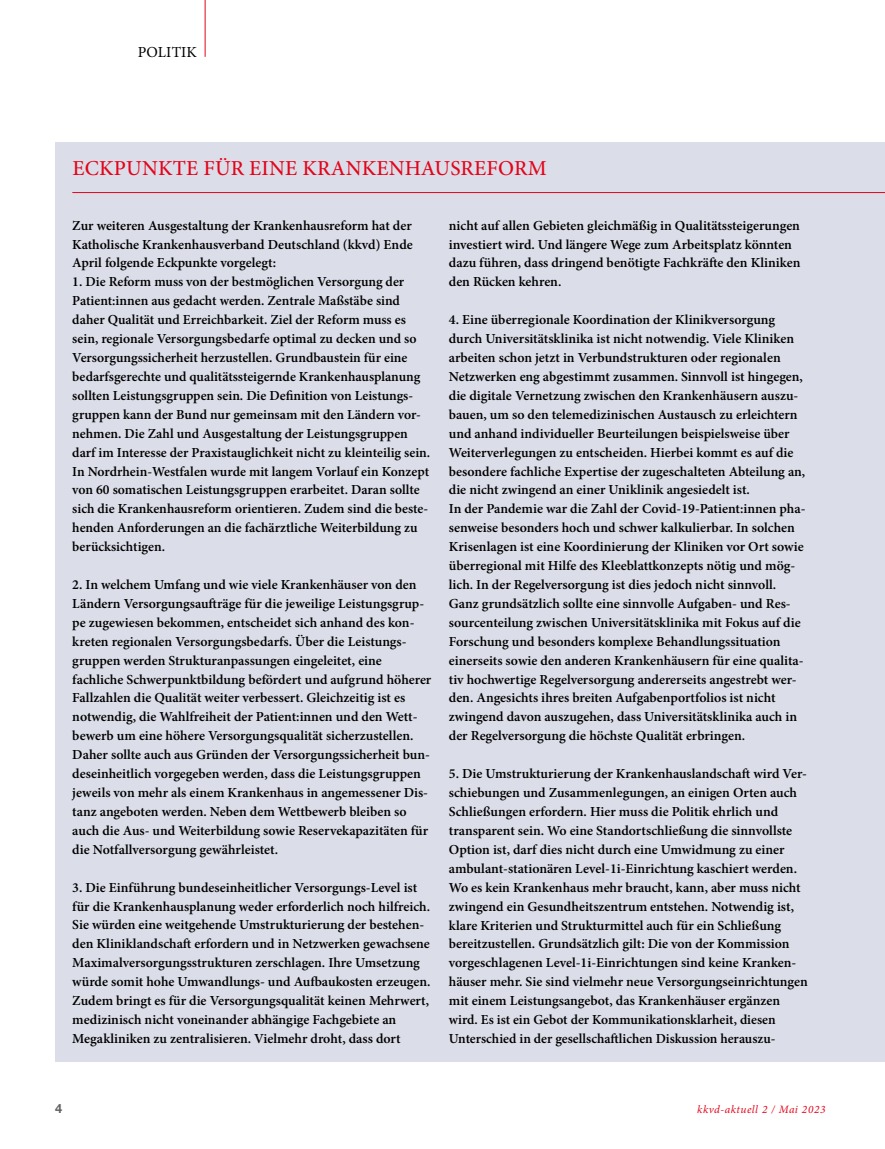
<style>
.page{position:relative;width:885px;height:1149px;background:#fff}
.page>*{position:absolute;margin:0;border:0;box-sizing:border-box;transform-origin:0 0}
.t1{font:500 21.3px "Minion Pro";letter-spacing:.01em;color:#e3051b}
.t2{font:15.3px "Minion Pro";letter-spacing:.01em;color:#000}
.t3{font:600 13.8px/18.9px "Minion Pro";color:#000}
.t4{font:700 12.75px "Helvetica Neue LT Std";color:#646363}
.t5{font:italic 11.25px "Minion Pro";letter-spacing:.04em;color:#e3051b}
</style>
<div class="page">
<hr style="left:205px;top:0;width:1px;height:57px;background:#e3051b">
<div style="left:55px;top:142px;width:829px;height:919px;background:#dbdde8"></div>
<hr style="left:72px;top:192px;width:812px;height:1px;background:#e3051b">
<p class="t2" style="left:138px;top:42px;width:61px">POLITIK</p>
<h1 class="t1" style="left:72px;top:154px;width:475px">ECKPUNKTE FÜR EINE KRANKENHAUSREFORM</h1>
<p class="t3" style="left:72px;top:215px;width:342px;text-align:justify">Zur weiteren Ausgestaltung der Krankenhausreform hat der Katholische Krankenhausverband Deutschland (kkvd) Ende April folgende Eckpunkte vorgelegt:</p>
<p class="t3" style="left:72px;top:272px;width:359px">1. Die Reform muss von der bestmöglichen Versorgung der Patient:innen aus gedacht werden. Zentrale Maßstäbe sind daher Qualität und Erreichbarkeit. Ziel der Reform muss es sein, regionale Versorgungsbedarfe optimal zu decken und so Versorgungssicherheit herzustellen. Grundbaustein für eine bedarfsgerechte und qualitätssteigernde Krankenhausplanung sollten Leistungsgruppen sein. Die Definition von Leistungs&shy;gruppen kann der Bund nur gemeinsam mit den Ländern vor&shy;nehmen. Die Zahl und Ausgestaltung der Leistungsgruppen darf im Interesse der Praxistauglichkeit nicht zu kleinteilig sein.<br>In Nordrhein-Westfalen wurde mit langem Vorlauf ein Konzept von 60 somatischen Leistungsgruppen erarbeitet. Daran sollte sich die Krankenhausreform orientieren. Zudem sind die beste&shy;henden Anforderungen an die fachärztliche Weiterbildung zu berücksichtigen.</p>
<p class="t3" style="left:72px;top:575px;width:360px">2. In welchem Umfang und wie viele Krankenhäuser von den Ländern Versorgungsaufträge für die jeweilige Leistungsgrup&shy;pe zugewiesen bekommen, entscheidet sich anhand des kon&shy;kreten regionalen Versorgungsbedarfs. Über die Leistungs&shy;gruppen werden Strukturanpassungen eingeleitet, eine fachliche Schwerpunktbildung befördert und aufgrund höherer Fallzahlen die Qualität weiter verbessert. Gleichzeitig ist es notwendig, die Wahlfreiheit der Patient:innen und den Wett&shy;bewerb um eine höhere Versorgungsqualität sicherzustellen.<br>Daher sollte auch aus Gründen der Versorgungssicherheit bun&shy;deseinheitlich vorgegeben werden, dass die Leistungsgruppen jeweils von mehr als einem Krankenhaus in angemessener Dis&shy;tanz angeboten werden. Neben dem Wettbewerb bleiben so auch die Aus- und Weiterbildung sowie Reservekapazitäten für die Notfallversorgung gewährleistet.</p>
<p class="t3" style="left:72px;top:877px;width:360px">3. Die Einführung bundeseinheitlicher Versorgungs-Level ist für die Krankenhausplanung weder erforderlich noch hilfreich.<br>Sie würden eine weitgehende Umstrukturierung der bestehen&shy;den Kliniklandschaft erfordern und in Netzwerken gewachsene Maximalversorgungsstrukturen zerschlagen. Ihre Umsetzung würde somit hohe Umwandlungs- und Aufbaukosten erzeugen.<br>Zudem bringt es für die Versorgungsqualität keinen Mehrwert, medizinisch nicht voneinander abhängige Fachgebiete an Megakliniken zu zentralisieren. Vielmehr droht, dass dort</p>
<p class="t3" style="left:449px;top:215px;width:353px">nicht auf allen Gebieten gleichmäßig in Qualitätssteigerungen investiert wird. Und längere Wege zum Arbeitsplatz könnten dazu führen, dass dringend benötigte Fachkräfte den Kliniken den Rücken kehren.</p>
<p class="t3" style="left:449px;top:310px;width:358px">4. Eine überregionale Koordination der Klinikversorgung durch Universitätsklinika ist nicht notwendig. Viele Kliniken arbeiten schon jetzt in Verbundstrukturen oder regionalen Netzwerken eng abgestimmt zusammen. Sinnvoll ist hingegen, die digitale Vernetzung zwischen den Krankenhäusern auszu&shy;bauen, um so den telemedizinischen Austausch zu erleichtern und anhand individueller Beurteilungen beispielsweise über Weiterverlegungen zu entscheiden. Hierbei kommt es auf die besondere fachliche Expertise der zugeschalteten Abteilung an, die nicht zwingend an einer Uniklinik angesiedelt ist.<br>In der Pandemie war die Zahl der Covid-19-Patient:innen pha&shy;senweise besonders hoch und schwer kalkulierbar. In solchen Krisenlagen ist eine Koordinierung der Kliniken vor Ort sowie überregional mit Hilfe des Kleeblattkonzepts nötig und mög&shy;lich. In der Regelversorgung ist dies jedoch nicht sinnvoll.<br>Ganz grundsätzlich sollte eine sinnvolle Aufgaben- und Res&shy;sourcenteilung zwischen Universitätsklinika mit Fokus auf die Forschung und besonders komplexe Behandlungssituation einerseits sowie den anderen Krankenhäusern für eine qualita&shy;tiv hochwertige Regelversorgung andererseits angestrebt wer&shy;den. Angesichts ihres breiten Aufgabenportfolios ist nicht zwingend davon auszugehen, dass Universitätsklinika auch in der Regelversorgung die höchste Qualität erbringen.</p>
<p class="t3" style="left:449px;top:764px;width:360px">5. Die Umstrukturierung der Krankenhauslandschaft wird Ver&shy;schiebungen und Zusammenlegungen, an einigen Orten auch Schließungen erfordern. Hier muss die Politik ehrlich und transparent sein. Wo eine Standortschließung die sinnvollste Option ist, darf dies nicht durch eine Umwidmung zu einer ambulant-stationären Level-1i-Einrichtung kaschiert werden.<br>Wo es kein Krankenhaus mehr braucht, kann, aber muss nicht zwingend ein Gesundheitszentrum entstehen. Notwendig ist, klare Kriterien und Strukturmittel auch für ein Schließung bereitzustellen. Grundsätzlich gilt: Die von der Kommission vorgeschlagenen Level-1i-Einrichtungen sind keine Kranken&shy;häuser mehr. Sie sind vielmehr neue Versorgungseinrichtungen mit einem Leistungsangebot, das Krankenhäuser ergänzen wird. Es ist ein Gebot der Kommunikationsklarheit, diesen Unterschied in der gesellschaftlichen Diskussion herauszu-</p>
<p class="t4" style="left:55px;top:1100px;width:9px">4</p>
<p class="t5" style="left:697px;top:1101px;width:130px">kkvd-aktuell 2 / Mai 2023</p>
</div>
